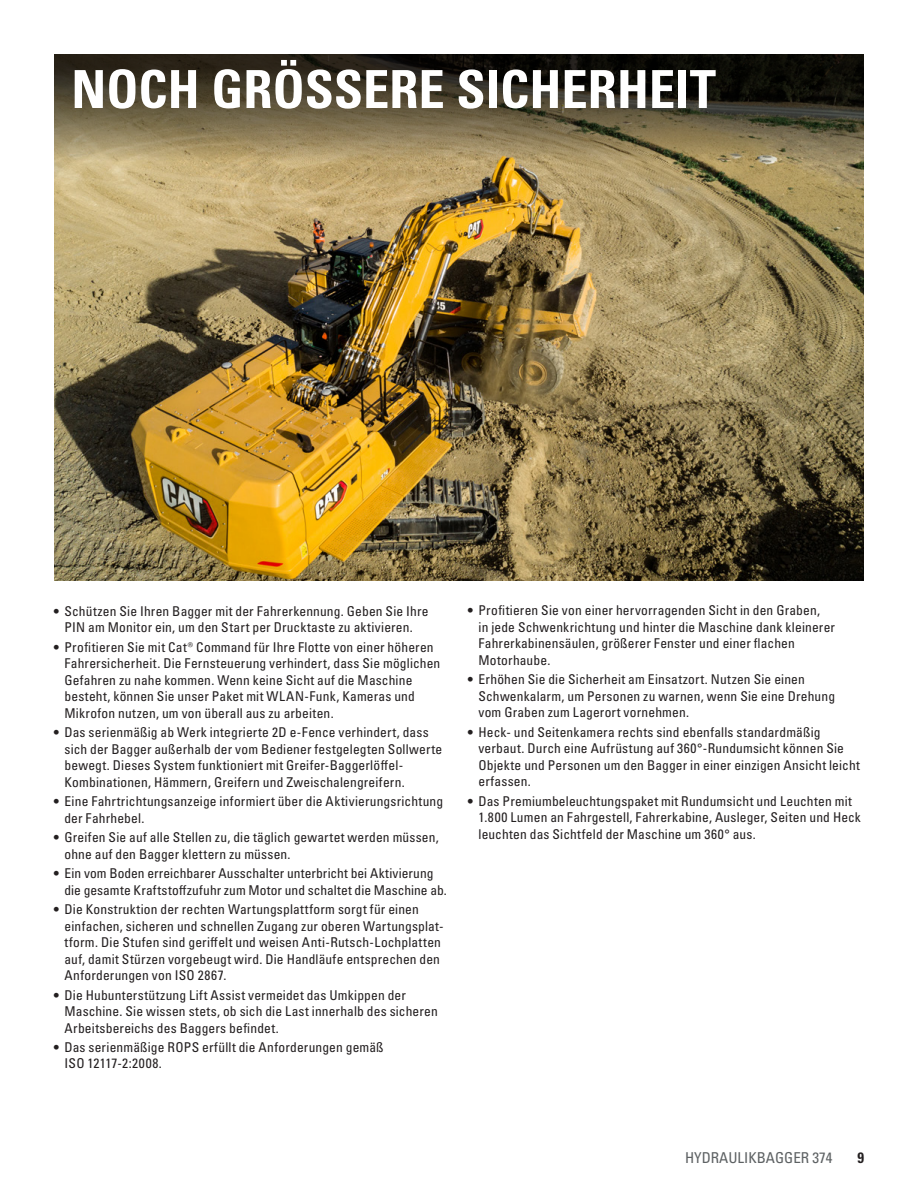
<style>
.page{position:relative;width:918px;height:1188px;background:#fff}
.page>*{position:absolute;margin:0;border:0;box-sizing:border-box;transform-origin:0 0}
.t1{font:52.5px "Univers LTCYR 67 Bold Cond";color:#fff}
.t2{font:condensed 15px "Univers LTCYR 57";color:#5d6163}
.t3{font:15px "Univers LTCYR 67 Bold Cond";color:#231f20}
.t4{font:condensed 13.5px/16.5px "Univers LTCYR 57";letter-spacing:.01em;color:#231f20}
</style>
<div class="page">
<img style="left:54px;top:328px;width:810px;height:253px">
<img style="left:54px;top:54px;width:810px;height:274px">
<h1 class="t1" style="left:71px;top:57px;width:646px">NOCH GRÖSSERE SICHERHEIT</h1>
<p class="t4" style="left:54px;top:602px;width:376px;text-align:center">• Schützen Sie Ihren Bagger mit der Fahrerkennung. Geben Sie Ihre<br>PIN am Monitor ein, um den Start per Drucktaste zu aktivieren.</p>
<p class="t4" style="left:65px;top:638px;width:377px;text-indent:-11px">• Profitieren Sie mit Cat® Command für Ihre Flotte von einer höheren Fahrersicherheit. Die Fernsteuerung verhindert, dass Sie möglichen Gefahren zu nahe kommen. Wenn keine Sicht auf die Maschine besteht, können Sie unser Paket mit WLAN-Funk, Kameras und Mikrofon nutzen, um von überall aus zu arbeiten.</p>
<p class="t4" style="left:65px;top:724px;width:379px;text-indent:-11px">• Das serienmäßig ab Werk integrierte 2D e-Fence verhindert, dass sich der Bagger außerhalb der vom Bediener festgelegten Sollwerte bewegt. Dieses System funktioniert mit Greifer-Baggerlöffel-Kombinationen, Hämmern, Greifern und Zweischalengreifern.</p>
<p class="t4" style="left:65px;top:793px;width:380px;text-indent:-11px">• Eine Fahrtrichtungsanzeige informiert über die Aktivierungsrichtung der Fahrhebel.</p>
<p class="t4" style="left:65px;top:829px;width:376px;text-indent:-11px">• Greifen Sie auf alle Stellen zu, die täglich gewartet werden müssen, ohne auf den Bagger klettern zu müssen.</p>
<p class="t4" style="left:65px;top:865px;width:384px;text-indent:-11px">• Ein vom Boden erreichbarer Ausschalter unterbricht bei Aktivierung die gesamte Kraftstoffzufuhr zum Motor und schaltet die Maschine ab.</p>
<p class="t4" style="left:65px;top:901px;width:381px;text-indent:-11px">• Die Konstruktion der rechten Wartungsplattform sorgt für einen einfachen, sicheren und schnellen Zugang zur oberen Wartungsplat&shy;tform. Die Stufen sind geriffelt und weisen Anti-Rutsch-Lochplatten auf, damit Stürzen vorgebeugt wird. Die Handläufe entsprechen den Anforderungen von ISO 2867.</p>
<p class="t4" style="left:65px;top:986px;width:375px;text-indent:-11px">• Die Hubunterstützung Lift Assist vermeidet das Umkippen der<br>Maschine. Sie wissen stets, ob sich die Last innerhalb des sicheren<br>Arbeitsbereichs des Baggers befindet.</p>
<p class="t4" style="left:65px;top:1039px;width:321px;text-indent:-11px">• Das serienmäßige ROPS erfüllt die Anforderungen gemäß<br>ISO 12117-2:2008.</p>
<p class="t4" style="left:479px;top:602px;width:358px;text-indent:-11px">• Profitieren Sie von einer hervorragenden Sicht in den Graben,<br>in jede Schwenkrichtung und hinter die Maschine dank kleinerer Fahrerkabinensäulen, größerer Fenster und einer flachen Motorhaube.</p>
<p class="t4" style="left:479px;top:671px;width:358px;text-indent:-11px">• Erhöhen Sie die Sicherheit am Einsatzort. Nutzen Sie einen<br>Schwenkalarm, um Personen zu warnen, wenn Sie eine Drehung vom Graben zum Lagerort vornehmen.</p>
<p class="t4" style="left:479px;top:724px;width:383px;text-indent:-11px">• Heck- und Seitenkamera rechts sind ebenfalls standardmäßig verbaut. Durch eine Aufrüstung auf 360°-Rundumsicht können Sie Objekte und Personen um den Bagger in einer einzigen Ansicht leicht erfassen.</p>
<p class="t4" style="left:479px;top:793px;width:384px;text-indent:-11px">• Das Premiumbeleuchtungspaket mit Rundumsicht und Leuchten mit<br>1.800 Lumen an Fahrgestell, Fahrerkabine, Ausleger, Seiten und Heck leuchten das Sichtfeld der Maschine um 360° aus.</p>
<p class="t2" style="left:685px;top:1148px;width:149px">HYDRAULIKBAGGER 374</p>
<p class="t3" style="left:857px;top:1148px;width:8px">9</p>
</div>
